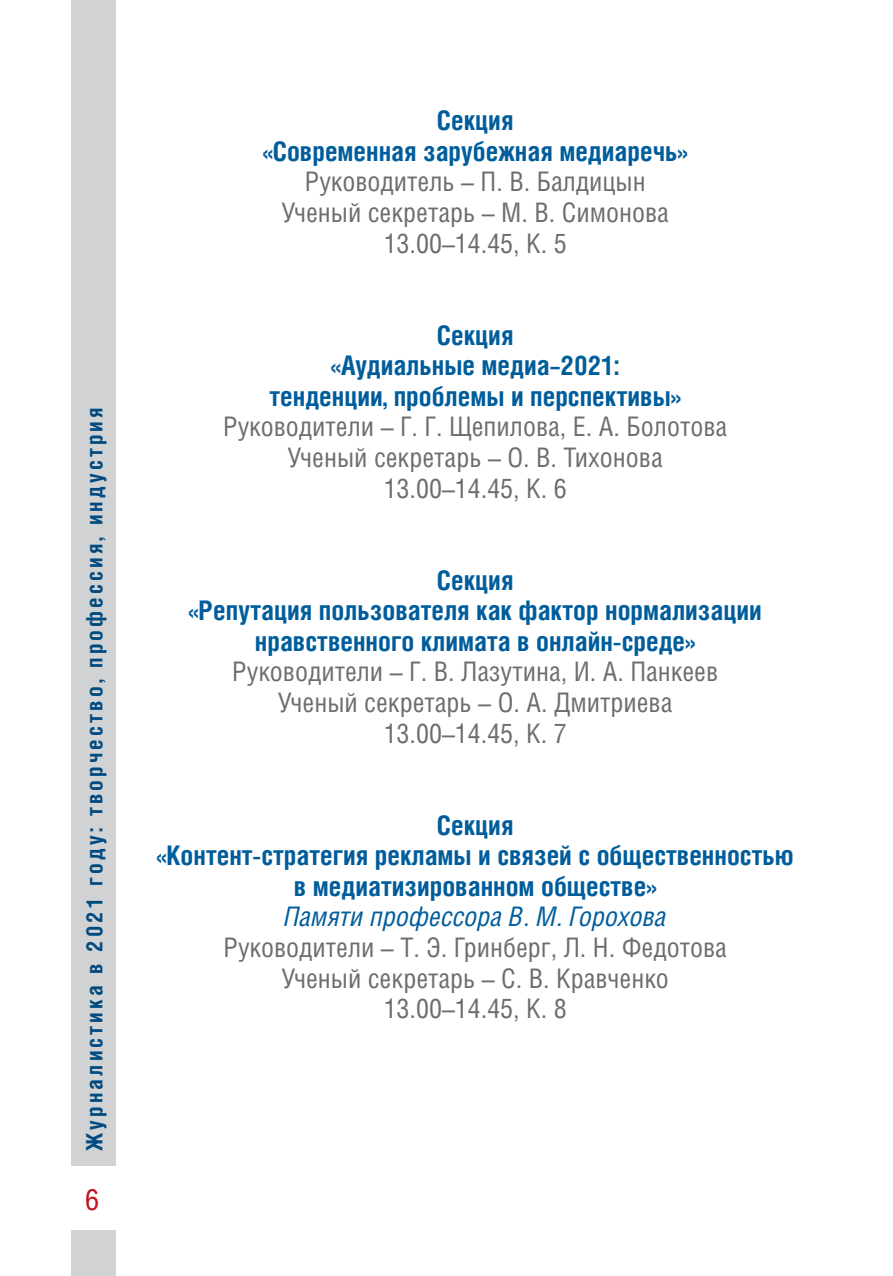
<style>
.page{position:relative;width:893px;height:1276px;background:#fff}
.page>*{position:absolute;margin:0;border:0;box-sizing:border-box;transform-origin:0 0}
.t1{font:29.25px "Helios Cond";color:#c4121a}
.rukovoditel{font:27px "Helios Cond";color:#6c6d70}
.Nazv_seccii{font:700 27px/30.6px "Helios Cond";color:#005d9c;text-align:center}
.Nazv_seccii-2{font:italic 27px "Helios Cond";color:#005d9c}
.t2{font:700 22.5px "Helios Cond";letter-spacing:.14em;color:#004a7f}
</style>
<div class="page">
<div style="left:71px;top:0;width:45px;height:1276px;background:#d1d2d4"></div>
<div style="left:60px;top:1166px;width:64px;height:63px;background:#fff"></div>
<p class="t2" style="left:81px;top:1150px;width:744px;rotate:-90deg">Журналистика в 2021 году: творчество, профессия, индустрия</p>
<p class="t1" style="left:85px;top:1181px;width:16px">6</p>
<p class="Nazv_seccii" style="left:437px;top:104px;width:78px">Секция</p>
<p class="Nazv_seccii" style="left:263px;top:135px;width:427px">«Современная зарубежная медиаречь»</p>
<p class="rukovoditel" style="left:305px;top:166px;width:342px">Руководитель – П. В. Балдицын</p>
<p class="rukovoditel" style="left:281px;top:196px;width:389px">Ученый секретарь – М. В. Симонова</p>
<p class="rukovoditel" style="left:384px;top:227px;width:185px">13.00–14.45, К. 5</p>
<p class="Nazv_seccii" style="left:437px;top:319px;width:78px">Секция</p>
<p class="Nazv_seccii" style="left:269px;top:349px;width:413px">«Аудиальные медиа–2021: тенденции, проблемы и перспективы»</p>
<p class="rukovoditel" style="left:223px;top:410px;width:506px">Руководители – Г. Г. Щепилова, Е. А. Болотова</p>
<p class="rukovoditel" style="left:288px;top:441px;width:377px">Ученый секретарь – О. В. Тихонова</p>
<p class="rukovoditel" style="left:384px;top:472px;width:185px">13.00–14.45, К. 6</p>
<p class="Nazv_seccii" style="left:437px;top:564px;width:78px">Секция</p>
<p class="Nazv_seccii" style="left:188px;top:594px;width:575px">«Репутация пользователя как фактор нормализации</p>
<p class="Nazv_seccii" style="left:255px;top:625px;width:442px">нравственного климата в онлайн-среде»</p>
<p class="rukovoditel" style="left:232px;top:655px;width:488px">Руководители – Г. В. Лазутина, И. А. Панкеев</p>
<p class="rukovoditel" style="left:278px;top:686px;width:396px">Ученый секретарь – О. А. Дмитриева</p>
<p class="rukovoditel" style="left:384px;top:717px;width:185px">13.00–14.45, К. 7</p>
<p class="Nazv_seccii" style="left:437px;top:809px;width:78px">Секция</p>
<p class="Nazv_seccii" style="left:157px;top:839px;width:639px">«Контент-стратегия рекламы и связей с общественностью в медиатизированном обществе»</p>
<p class="Nazv_seccii-2" style="left:284px;top:900px;width:384px">Памяти профессора В. М. Горохова</p>
<p class="rukovoditel" style="left:223px;top:931px;width:505px">Руководители – Т. Э. Гринберг, Л. Н. Федотова</p>
<p class="rukovoditel" style="left:281px;top:961px;width:389px">Ученый секретарь – С. В. Кравченко</p>
<p class="rukovoditel" style="left:384px;top:992px;width:185px">13.00–14.45, К. 8</p>
</div>
